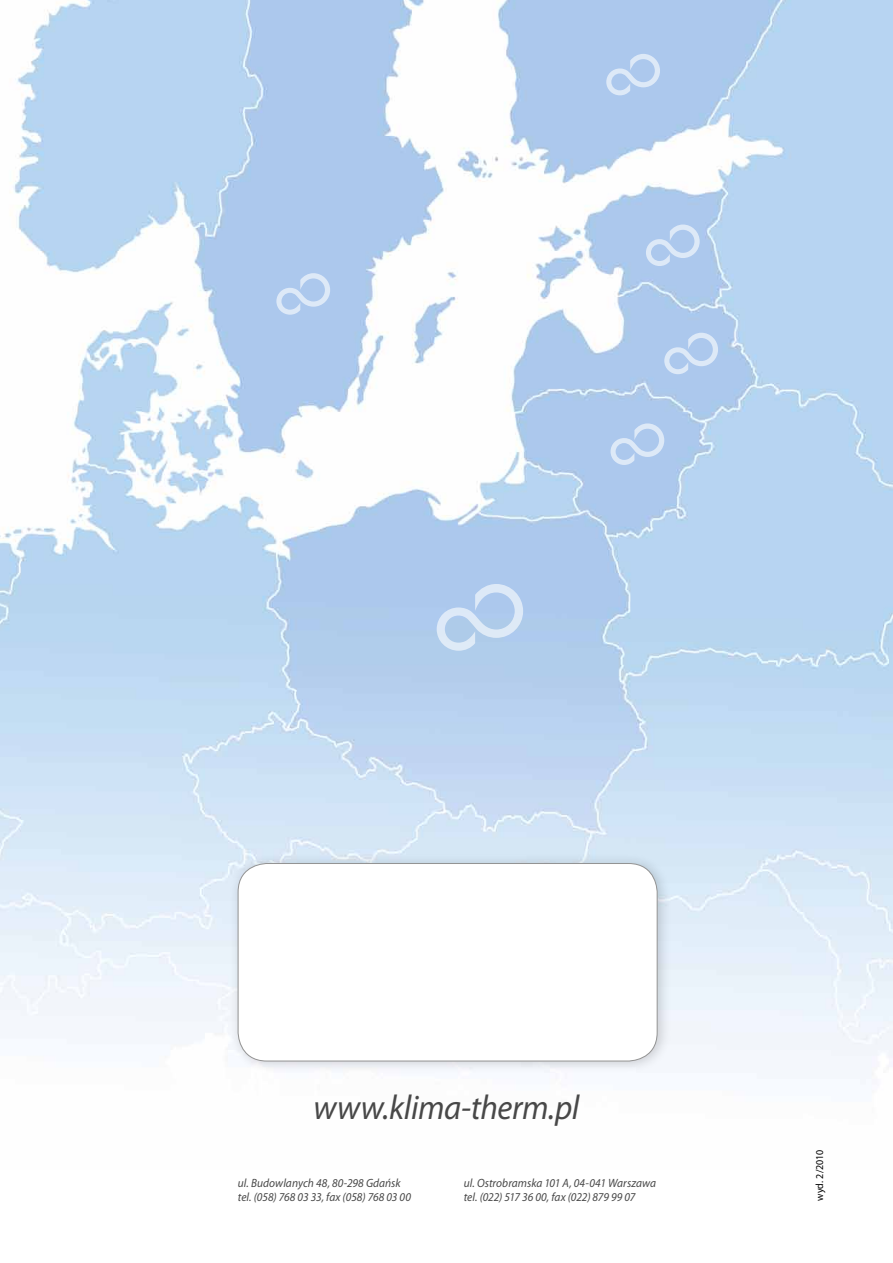
<style>
.page{position:relative;width:893px;height:1263px;background:#fff}
.page>*{position:absolute;margin:0;border:0;box-sizing:border-box;transform-origin:0 0}
.t1{font:italic 34.5px "Myriad Pro";letter-spacing:-.01em;color:#484848;scale:.95 1}
.t2{font:italic 12px/14.4px "Myriad Pro";color:#484848;scale:.95 1}
.t3{font:10.5px "Myriad Pro";color:#000;scale:.95 1}
</style>
<div class="page">
<img style="left:0;top:0;width:893px;height:1084px">
<div style="left:229px;top:852px;width:442px;height:222px;background:#000;opacity:.18"></div>
<div style="left:238px;top:863px;width:419px;height:198px;background:#fff;border-radius:29px"></div>
<div style="left:238px;top:863px;width:419px;height:198px;border:1px solid #939393;border-radius:29px"></div>
<svg style="left:437px;top:584px;width:86px;height:67px;background:#bcd3ef"></svg>
<svg style="left:610px;top:423px;width:54px;height:42px;background:#bad2f0"></svg>
<svg style="left:664px;top:333px;width:54px;height:41px;background:#bbd2f0"></svg>
<svg style="left:646px;top:225px;width:54px;height:41px;background:#bbd2f0"></svg>
<svg style="left:606px;top:54px;width:54px;height:41px;background:#bbd2f0"></svg>
<svg style="left:276px;top:273px;width:54px;height:42px;background:#bad2f0"></svg>
<h1 class="t1" style="left:314px;top:1086px;width:281px">www.klima-therm.pl</h1>
<p class="t2" style="left:238px;top:1175px;width:184px">ul. Budowlanych 48, 80-298 Gdańsk tel. (058) 768 03 33, fax (058) 768 03 00</p>
<p class="t2" style="left:464px;top:1175px;width:204px">ul. Ostrobramska 101 A, 04-041 Warszawa tel. (022) 517 36 00, fax (022) 879 99 07</p>
<p class="t3" style="left:813px;top:1201px;width:56px;rotate:-90deg">wyd. 2/2010</p>
</div>
